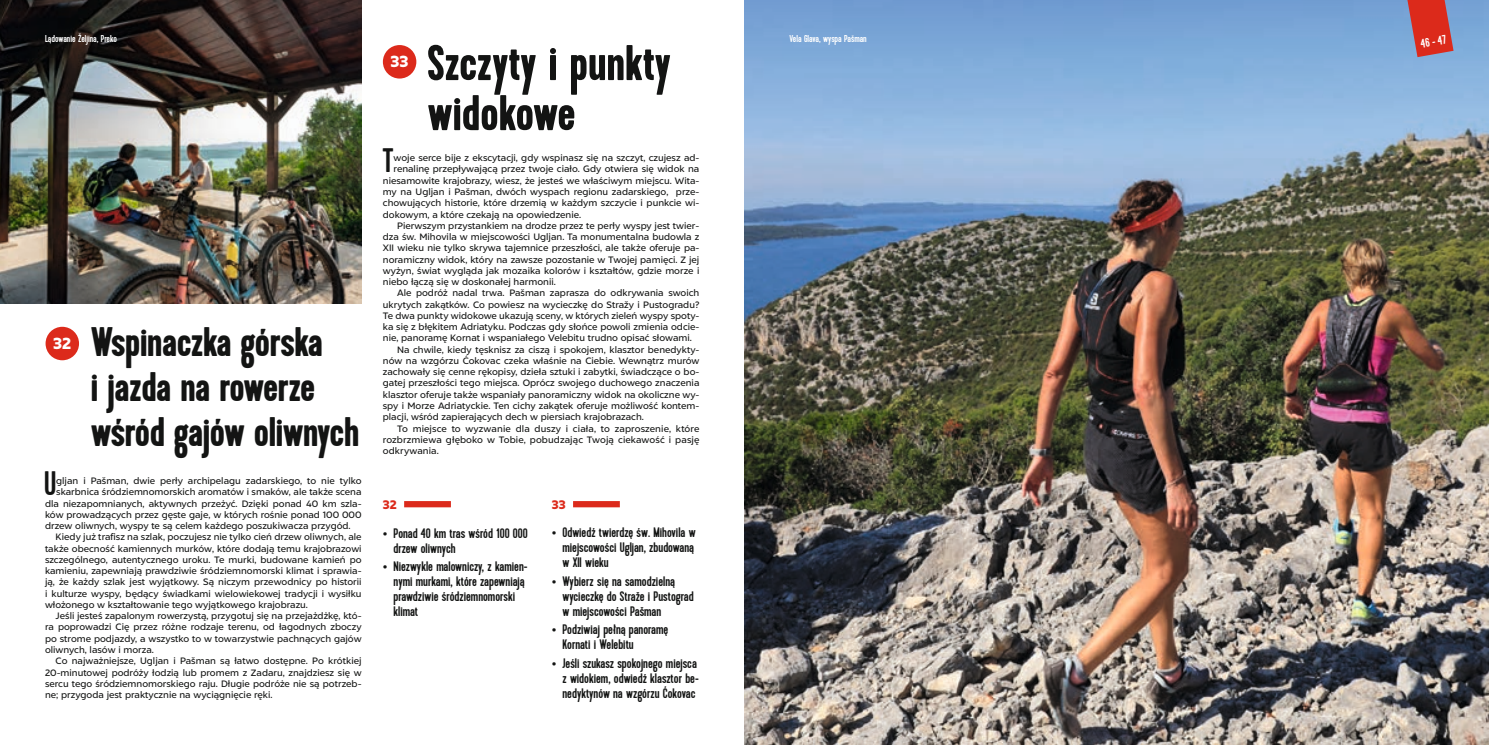
<style>
.page{position:relative;width:1489px;height:745px;background:#fff}
.page>*{position:absolute;margin:0;border:0;box-sizing:border-box;transform-origin:0 0}
.t1{font:700 50px/50px "Kapra";color:#131413}
.t2{font:700 41.25px/45px "Kapra";letter-spacing:-.01em;color:#131413}
.t3{font:33.88px "Kapra";color:#131413}
.t4{font:900 16.25px "Liszt FY";color:#fff}
.t5{font:13.75px/15px "Kapra";color:#131413}
.t6{font:12.5px "Kapra";color:#fff}
.t7{font:900 12.5px "Liszt FY";color:#dc2a1b}
.t8{font:10px "Kapra";color:#fff}
.t9{font:9.38px "Liszt FY";color:#131413}
.s1{font-family:"Liszt FY";font-weight:900}
</style>
<div class="page">
<img style="left:744px;top:0;width:744px;height:744px">
<img style="left:0;top:0;width:361px;height:304px">
<svg style="left:1407px;top:0;width:46px;height:57px;background:#c54747"></svg>
<div style="left:46px;top:326px;width:33px;height:34px;background:#dc2a1b;border-radius:50%"></div>
<div style="left:383px;top:45px;width:33px;height:33px;background:#dc2a1b;border-radius:50%"></div>
<svg style="left:404px;top:501px;width:47px;height:6px"></svg>
<svg style="left:573px;top:501px;width:47px;height:6px"></svg>
<p class="t8" style="left:45px;top:33px;width:73px">Lądowanie Željina, Preko</p>
<p class="t8" style="left:789px;top:33px;width:79px">Vela Glava, wyspa Pašman</p>
<h1 class="t1" style="left:427px;top:39px;width:245px">Szczyty i punkty widokowe</h1>
<h3 class="t4" style="left:390px;top:51px;width:20px">33</h3>
<h3 class="t4" style="left:53px;top:333px;width:20px">32</h3>
<h2 class="t2" style="left:91px;top:320px;width:270px">Wspinaczka górska<br>i jazda na rowerze wśród gajów oliwnych</h2>
<h3 class="t3" style="left:44px;top:463px;width:14px">U</h3>
<p class="t9" style="left:56px;top:474px;width:307px">gljan i Pašman, dwie perły archipelagu zadarskiego, to nie tylko</p>
<p class="t9" style="left:56px;top:486px;width:307px">skarbnica śródziemnomorskich aromatów i smaków, ale także scena</p>
<p class="t9" style="left:45px;top:497px;width:318px">dla niezapomnianych, aktywnych przeżyć. Dzięki ponad 40 km szla-</p>
<p class="t9" style="left:45px;top:508px;width:318px">ków prowadzących przez gęste gaje, w których rośnie ponad 100 000</p>
<p class="t9" style="left:45px;top:519px;width:307px">drzew oliwnych, wyspy te są celem każdego poszukiwacza przygód.</p>
<p class="t9" style="left:56px;top:531px;width:307px">Kiedy już trafisz na szlak, poczujesz nie tylko cień drzew oliwnych, ale</p>
<p class="t9" style="left:45px;top:542px;width:318px">także obecność kamiennych murków, które dodają temu krajobrazowi</p>
<p class="t9" style="left:45px;top:553px;width:318px">szczególnego, autentycznego uroku. Te murki, budowane kamień po</p>
<p class="t9" style="left:45px;top:564px;width:318px">kamieniu, zapewniają prawdziwie śródziemnomorski klimat i sprawia-</p>
<p class="t9" style="left:45px;top:576px;width:318px">ją, że każdy szlak jest wyjątkowy. Są niczym przewodnicy po historii</p>
<p class="t9" style="left:45px;top:587px;width:318px">i kulturze wyspy, będący świadkami wielowiekowej tradycji i wysiłku</p>
<p class="t9" style="left:45px;top:598px;width:264px">włożonego w kształtowanie tego wyjątkowego krajobrazu.</p>
<p class="t9" style="left:56px;top:609px;width:307px">Jeśli jesteś zapalonym rowerzystą, przygotuj się na przejażdżkę, któ-</p>
<p class="t9" style="left:45px;top:621px;width:318px">ra poprowadzi Cię przez różne rodzaje terenu, od łagodnych zboczy</p>
<p class="t9" style="left:45px;top:632px;width:318px">po strome podjazdy, a wszystko to w towarzystwie pachnących gajów</p>
<p class="t9" style="left:45px;top:643px;width:110px">oliwnych, lasów i morza.</p>
<p class="t9" style="left:56px;top:654px;width:307px">Co najważniejsze, Ugljan i Pašman są łatwo dostępne. Po krótkiej</p>
<p class="t9" style="left:45px;top:666px;width:318px">20-minutowej podróży łodzią lub promem z Zadaru, znajdziesz się w</p>
<p class="t9" style="left:45px;top:677px;width:318px">sercu tego śródziemnomorskiego raju. Długie podróże nie są potrzeb-</p>
<p class="t9" style="left:45px;top:688px;width:229px">ne; przygoda jest praktycznie na wyciągnięcie ręki.</p>
<h3 class="t3" style="left:382px;top:141px;width:13px">T</h3>
<p class="t9" style="left:393px;top:152px;width:307px">woje serce bije z ekscytacji, gdy wspinasz się na szczyt, czujesz ad-</p>
<p class="t9" style="left:393px;top:163px;width:307px">renalinę przepływającą przez twoje ciało. Gdy otwiera się widok na</p>
<p class="t9" style="left:383px;top:175px;width:318px">niesamowite krajobrazy, wiesz, że jesteś we właściwym miejscu. Wita-</p>
<p class="t9" style="left:383px;top:186px;width:318px">my na Ugljan i Pašman, dwóch wyspach regionu zadarskiego, prze-</p>
<p class="t9" style="left:383px;top:197px;width:318px">chowujących historie, które drzemią w każdym szczycie i punkcie wi-</p>
<p class="t9" style="left:383px;top:208px;width:200px">dokowym, a które czekają na opowiedzenie.</p>
<p class="t9" style="left:397px;top:220px;width:304px">Pierwszym przystankiem na drodze przez te perły wyspy jest twier-</p>
<p class="t9" style="left:383px;top:231px;width:318px">dza św. Mihovila w miejscowości Ugljan. Ta monumentalna budowla z</p>
<p class="t9" style="left:383px;top:242px;width:318px">XII wieku nie tylko skrywa tajemnice przeszłości, ale także oferuje pa-</p>
<p class="t9" style="left:383px;top:253px;width:318px">noramiczny widok, który na zawsze pozostanie w Twojej pamięci. Z jej</p>
<p class="t9" style="left:383px;top:265px;width:318px">wyżyn, świat wygląda jak mozaika kolorów i kształtów, gdzie morze i</p>
<p class="t9" style="left:383px;top:276px;width:174px">niebo łączą się w doskonałej harmonii.</p>
<p class="t9" style="left:397px;top:287px;width:304px">Ale podróż nadal trwa. Pašman zaprasza do odkrywania swoich</p>
<p class="t9" style="left:383px;top:298px;width:318px">ukrytych zakątków. Co powiesz na wycieczkę do Stražy i Pustogradu?</p>
<p class="t9" style="left:383px;top:310px;width:318px">Te dwa punkty widokowe ukazują sceny, w których zieleń wyspy spoty-</p>
<p class="t9" style="left:383px;top:321px;width:318px">ka się z błękitem Adriatyku. Podczas gdy słońce powoli zmienia odcie-</p>
<p class="t9" style="left:383px;top:332px;width:310px">nie, panoramę Kornat i wspaniałego Velebitu trudno opisać słowami.</p>
<p class="t9" style="left:397px;top:343px;width:304px">Na chwile, kiedy tęsknisz za ciszą i spokojem, klasztor benedykty-</p>
<p class="t9" style="left:383px;top:355px;width:318px">nów na wzgórzu Ćokovac czeka właśnie na Ciebie. Wewnątrz murów</p>
<p class="t9" style="left:383px;top:366px;width:318px">zachowały się cenne rękopisy, dzieła sztuki i zabytki, świadczące o bo-</p>
<p class="t9" style="left:383px;top:377px;width:318px">gatej przeszłości tego miejsca. Oprócz swojego duchowego znaczenia</p>
<p class="t9" style="left:383px;top:388px;width:318px">klasztor oferuje także wspaniały panoramiczny widok na okoliczne wy-</p>
<p class="t9" style="left:383px;top:400px;width:318px">spy i Morze Adriatyckie. Ten cichy zakątek oferuje możliwość kontem-</p>
<p class="t9" style="left:383px;top:411px;width:262px">placji, wśród zapierających dech w piersiach krajobrazach.</p>
<p class="t9" style="left:397px;top:422px;width:304px">To miejsce to wyzwanie dla duszy i ciała, to zaproszenie, które</p>
<p class="t9" style="left:383px;top:433px;width:318px">rozbrzmiewa głęboko w Tobie, pobudzając Twoją ciekawość i pasję</p>
<p class="t9" style="left:383px;top:445px;width:58px">odkrywania.</p>
<h3 class="t7" style="left:383px;top:496px;width:15px">32</h3>
<h3 class="t7" style="left:552px;top:496px;width:15px">33</h3>
<h3 class="t5" style="left:393px;top:525px;width:136px;text-indent:-11px"><span class="s1">•</span> Ponad 40 km tras wśród 100 000 drzew oliwnych</h3>
<h3 class="t5" style="left:393px;top:559px;width:136px;text-indent:-11px"><span class="s1">•</span> Niezwykle malowniczy, z kamien&shy;nymi murkami, które zapewniają prawdziwie śródziemnomorski klimat</h3>
<h3 class="t5" style="left:562px;top:525px;width:135px;text-align:justify;text-indent:-11px"><span class="s1">•</span> Odwiedź twierdzę św. Mihovila w miejscowości Ugljan, zbudowaną w XII wieku</h3>
<h3 class="t5" style="left:562px;top:573px;width:133px;text-indent:-11px"><span class="s1">•</span> Wybierz się na samodzielną wycieczkę do Straže i Pustograd w miejscowości Pašman</h3>
<h3 class="t5" style="left:562px;top:622px;width:107px;text-indent:-11px"><span class="s1">•</span> Podziwiaj pełną panoramę<br>Kornati i Welebitu</h3>
<h3 class="t5" style="left:562px;top:655px;width:138px;text-indent:-11px"><span class="s1">•</span> Jeśli szukasz spokojnego miejsca z widokiem, odwiedź klasztor be&shy;nedyktynów na wzgórzu Ćokovac</h3>
<h3 class="t6" style="left:1419px;top:36px;width:27px;rotate:-10deg">46 - 47</h3>
</div>
